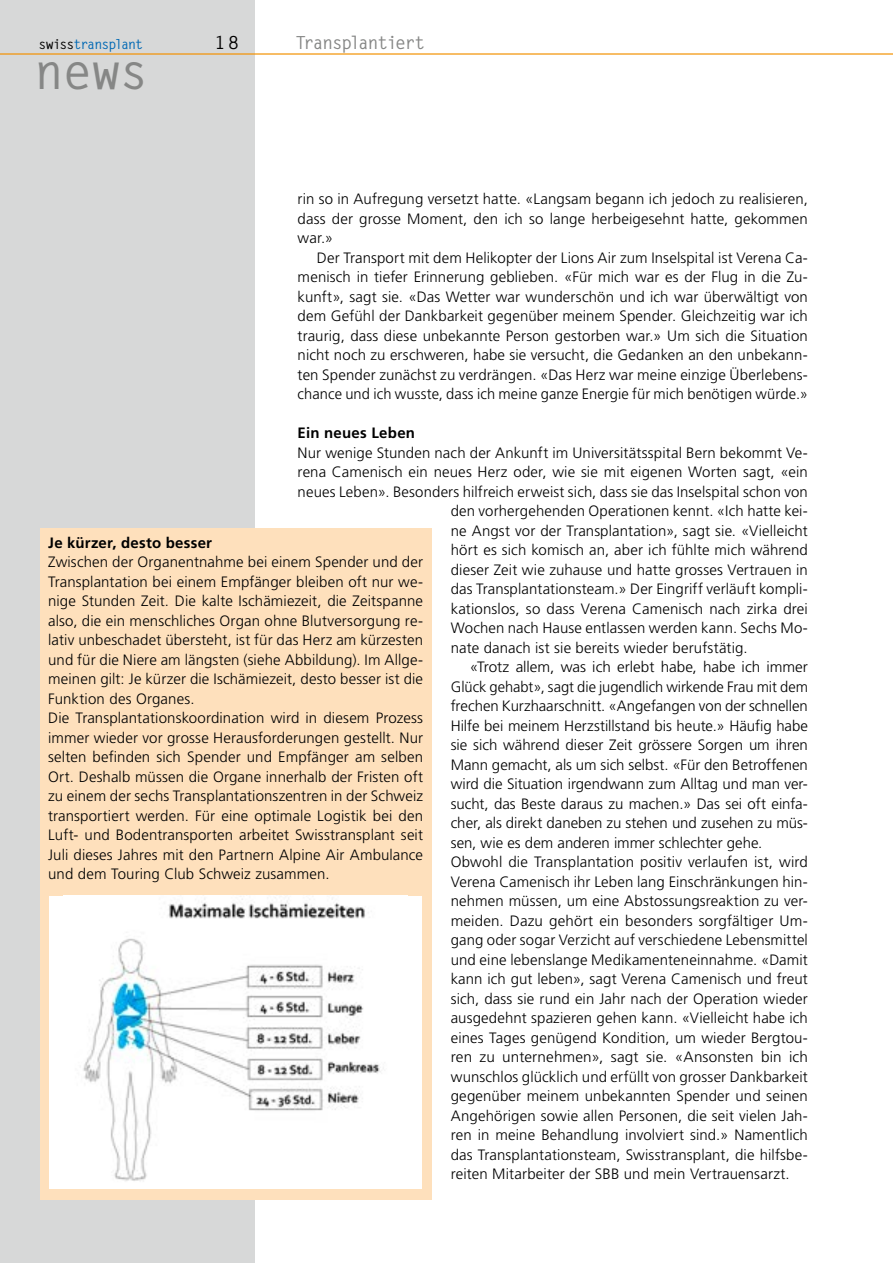
<style>
.page{position:relative;width:893px;height:1263px;background:#fff}
.page>*{position:absolute;margin:0;border:0;box-sizing:border-box;transform-origin:0 0}
.t1{font:700 49.5px "Letter Gothic Std";color:#868786}
.t2{font:700 18px "Letter Gothic Std";letter-spacing:-.08em;color:#868786}
.t3{font:700 18px "Letter Gothic Std";color:#000}
.t4{font:300 15px/19.5px "Frutiger";letter-spacing:.005em;color:#000;text-align:justify}
.t5{font:700 15px "Frutiger";letter-spacing:.015em;color:#000}
.t6{font:700 13.5px "Letter Gothic Std";letter-spacing:-.08em;color:#0068b4}
.s1{color:#000}
</style>
<div class="page">
<div style="left:0;top:0;width:255px;height:1263px;background:#d7d8d8"></div>
<hr style="left:0;top:53px;width:893px;height:2px;background:#f39100">
<div style="left:40px;top:528px;width:392px;height:671px;background:#fee0bc"></div>
<div style="left:49px;top:896px;width:373px;height:292px;background:#fff"></div>
<img style="left:83px;top:898px;width:301px;height:283px">
<p class="t6" style="left:38px;top:36px;width:106px"><span class="s1">swiss</span>transplant</p>
<p class="t3" style="left:215px;top:31px;width:26px">18</p>
<h1 class="t1" style="left:34px;top:41px;width:116px">news</h1>
<p class="t2" style="left:296px;top:31px;width:131px">Transplantiert</p>
<p class="t4" style="left:298px;top:189px;width:512px">rin so in Aufregung versetzt hatte. «Langsam begann ich jedoch zu realisieren, dass der grosse Moment, den ich so lange herbeigesehnt hatte, gekommen war.»</p>
<p class="t4" style="left:298px;top:248px;width:512px;text-indent:19px">Der Transport mit dem Helikopter der Lions Air zum Inselspital ist Verena Ca&shy;menisch in tiefer Erinnerung geblieben. «Für mich war es der Flug in die Zu&shy;kunft», sagt sie. «Das Wetter war wunderschön und ich war überwältigt von dem Gefühl der Dankbarkeit gegenüber meinem Spender. Gleichzeitig war ich traurig, dass diese unbekannte Person gestorben war.» Um sich die Situation nicht noch zu erschweren, habe sie versucht, die Gedanken an den unbekann&shy;ten Spender zunächst zu verdrängen. «Das Herz war meine einzige Überlebens&shy;chance und ich wusste, dass ich meine ganze Energie für mich benötigen würde.»</p>
<p class="t5" style="left:298px;top:424px;width:119px">Ein neues Leben</p>
<p class="t4" style="left:298px;top:443px;width:512px">Nur wenige Stunden nach der Ankunft im Universitätsspital Bern bekommt Ve-</p>
<p class="t4" style="left:298px;top:462px;width:512px">rena Camenisch ein neues Herz oder, wie sie mit eigenen Worten sagt, «ein</p>
<p class="t4" style="left:298px;top:482px;width:512px">neues Leben». Besonders hilfreich erweist sich, dass sie das Inselspital schon von</p>
<p class="t4" style="left:451px;top:501px;width:359px">den vorhergehenden Operationen kennt. «Ich hatte kei-</p>
<p class="t4" style="left:451px;top:521px;width:359px">ne Angst vor der Transplantation», sagt sie. «Vielleicht</p>
<p class="t4" style="left:451px;top:540px;width:359px">hört es sich komisch an, aber ich fühlte mich während</p>
<p class="t4" style="left:451px;top:560px;width:359px">dieser Zeit wie zuhause und hatte grosses Vertrauen in</p>
<p class="t4" style="left:451px;top:579px;width:359px">das Transplantationsteam.» Der Eingriff verläuft kompli-</p>
<p class="t4" style="left:451px;top:599px;width:359px">kationslos, so dass Verena Camenisch nach zirka drei</p>
<p class="t4" style="left:451px;top:618px;width:359px">Wochen nach Hause entlassen werden kann. Sechs Mo-</p>
<p class="t4" style="left:451px;top:638px;width:298px">nate danach ist sie bereits wieder berufstätig.</p>
<p class="t4" style="left:470px;top:657px;width:340px">«Trotz allem, was ich erlebt habe, habe ich immer</p>
<p class="t4" style="left:451px;top:677px;width:359px">Glück gehabt», sagt die jugendlich wirkende Frau mit dem</p>
<p class="t4" style="left:451px;top:696px;width:359px">frechen Kurzhaarschnitt. «Angefangen von der schnellen</p>
<p class="t4" style="left:451px;top:716px;width:359px">Hilfe bei meinem Herzstillstand bis heute.» Häufig habe</p>
<p class="t4" style="left:451px;top:735px;width:359px">sie sich während dieser Zeit grössere Sorgen um ihren</p>
<p class="t4" style="left:451px;top:755px;width:359px">Mann gemacht, als um sich selbst. «Für den Betroffenen</p>
<p class="t4" style="left:451px;top:774px;width:359px">wird die Situation irgendwann zum Alltag und man ver-</p>
<p class="t4" style="left:451px;top:794px;width:359px">sucht, das Beste daraus zu machen.» Das sei oft einfa-</p>
<p class="t4" style="left:451px;top:813px;width:359px">cher, als direkt daneben zu stehen und zusehen zu müs-</p>
<p class="t4" style="left:451px;top:833px;width:313px">sen, wie es dem anderen immer schlechter gehe.</p>
<p class="t4" style="left:451px;top:852px;width:359px">Obwohl die Transplantation positiv verlaufen ist, wird</p>
<p class="t4" style="left:451px;top:872px;width:359px">Verena Camenisch ihr Leben lang Einschränkungen hin-</p>
<p class="t4" style="left:451px;top:891px;width:359px">nehmen müssen, um eine Abstossungsreaktion zu ver-</p>
<p class="t4" style="left:451px;top:911px;width:359px">meiden. Dazu gehört ein besonders sorgfältiger Um-</p>
<p class="t4" style="left:451px;top:930px;width:359px">gang oder sogar Verzicht auf verschiedene Lebensmittel</p>
<p class="t4" style="left:451px;top:950px;width:359px">und eine lebenslange Medikamenteneinnahme. «Damit</p>
<p class="t4" style="left:451px;top:969px;width:359px">kann ich gut leben», sagt Verena Camenisch und freut</p>
<p class="t4" style="left:451px;top:989px;width:359px">sich, dass sie rund ein Jahr nach der Operation wieder</p>
<p class="t4" style="left:451px;top:1008px;width:359px">ausgedehnt spazieren gehen kann. «Vielleicht habe ich</p>
<p class="t4" style="left:451px;top:1028px;width:357px">eines Tages genügend Kondition, um wieder Bergtou-</p>
<p class="t4" style="left:451px;top:1047px;width:359px">ren zu unternehmen», sagt sie. «Ansonsten bin ich</p>
<p class="t4" style="left:451px;top:1067px;width:359px">wunschlos glücklich und erfüllt von grosser Dankbarkeit</p>
<p class="t4" style="left:451px;top:1086px;width:359px">gegenüber meinem unbekannten Spender und seinen</p>
<p class="t4" style="left:451px;top:1106px;width:359px">Angehörigen sowie allen Personen, die seit vielen Jah-</p>
<p class="t4" style="left:451px;top:1125px;width:359px">ren in meine Behandlung involviert sind.» Namentlich</p>
<p class="t4" style="left:451px;top:1145px;width:359px">das Transplantationsteam, Swisstransplant, die hilfsbe-</p>
<p class="t4" style="left:451px;top:1164px;width:340px">reiten Mitarbeiter der SBB und mein Vertrauensarzt.</p>
<p class="t5" style="left:48px;top:534px;width:165px">Je kürzer, desto besser</p>
<p class="t4" style="left:48px;top:552px;width:376px;text-align:left">Zwischen der Organentnahme bei einem Spender und der Transplantation bei einem Empfänger bleiben oft nur we&shy;nige Stunden Zeit. Die kalte Ischämiezeit, die Zeitspanne also, die ein menschliches Organ ohne Blutversorgung re&shy;lativ unbeschadet übersteht, ist für das Herz am kürzesten und für die Niere am längsten (siehe Abbildung). Im Allge&shy;meinen gilt: Je kürzer die Ischämiezeit, desto besser ist die Funktion des Organes.<br>Die Transplantationskoordination wird in diesem Prozess immer wieder vor grosse Herausforderungen gestellt. Nur selten befinden sich Spender und Empfänger am selben Ort. Deshalb müssen die Organe innerhalb der Fristen oft zu einem der sechs Transplantationszentren in der Schweiz transportiert werden. Für eine optimale Logistik bei den Luft- und Bodentransporten arbeitet Swisstransplant seit Juli dieses Jahres mit den Partnern Alpine Air Ambulance und dem Touring Club Schweiz zusammen.</p>
</div>
